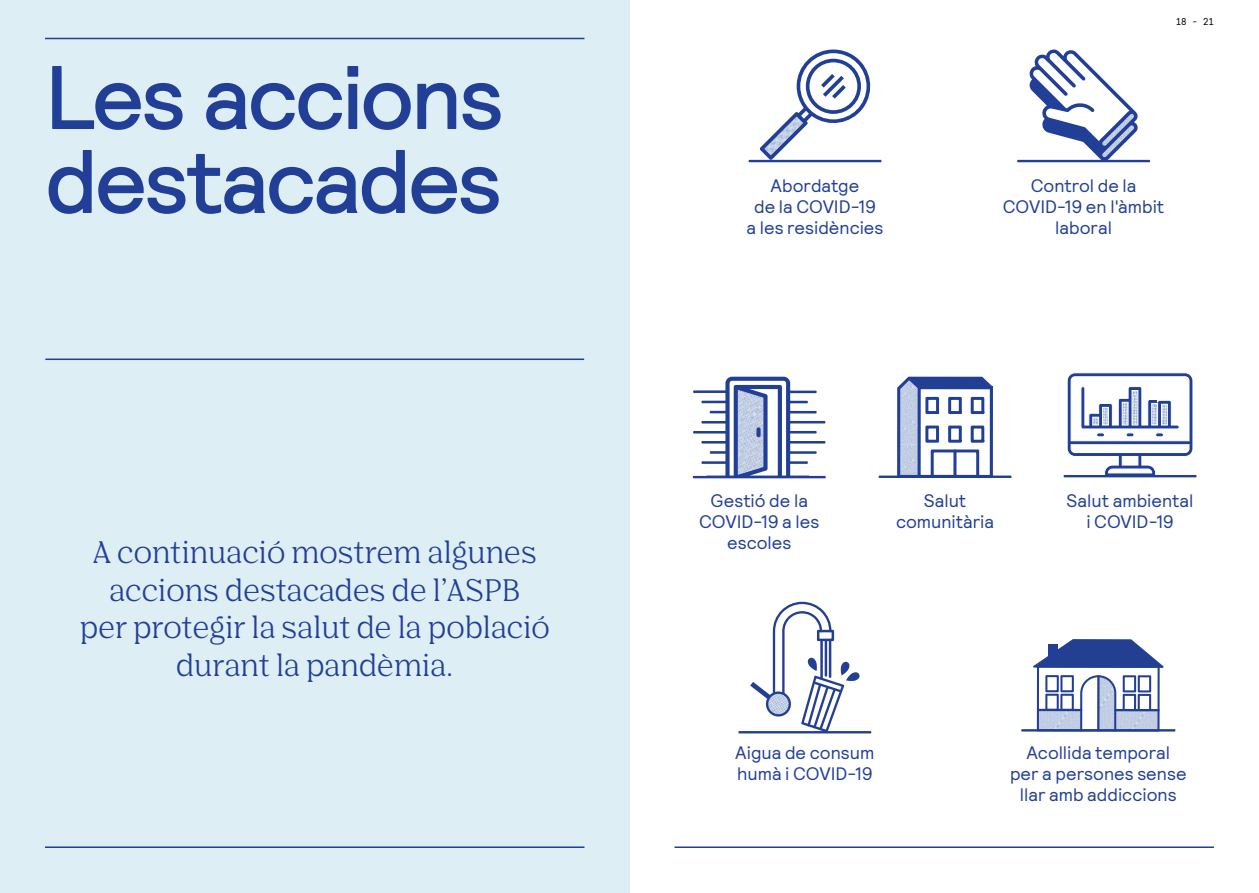
<style>
.page{position:relative;width:1259px;height:893px;background:#fff}
.page>*{position:absolute;margin:0;border:0;box-sizing:border-box;transform-origin:0 0}
.t1{font:500 90px/84px "Relative Pro";letter-spacing:-.035em;color:#223f97}
.t2{font:30px/37.5px "Nib Pro";color:#223f97;text-align:center}
.t3{font:18px/21px "Relative Pro";color:#223f97;text-align:center}
.t4{font:9.9px "Relative Mono Pro 11 Pitch";color:#000}
</style>
<div class="page">
<div style="left:0;top:0;width:629px;height:893px;background:#ddeef4"></div>
<hr style="left:45px;top:846px;width:539px;height:2px;background:#223f97">
<hr style="left:674px;top:846px;width:540px;height:2px;background:#223f97">
<hr style="left:45px;top:359px;width:539px;height:1px;background:#223f97">
<hr style="left:45px;top:38px;width:539px;height:1px;background:#223f97">
<svg style="left:748px;top:49px;width:133px;height:113px"></svg>
<svg style="left:1017px;top:49px;width:133px;height:113px"></svg>
<svg style="left:693px;top:377px;width:132px;height:101px"></svg>
<hr style="left:789px;top:461px;width:19px;height:3px;background:#233f91">
<hr style="left:701px;top:441px;width:27px;height:3px;background:#233f91">
<hr style="left:789px;top:411px;width:27px;height:2px;background:#233f91">
<hr style="left:701px;top:421px;width:27px;height:2px;background:#233f91">
<hr style="left:789px;top:431px;width:27px;height:2px;background:#233f91">
<hr style="left:789px;top:441px;width:36px;height:3px;background:#233f91">
<svg style="left:878px;top:376px;width:133px;height:102px"></svg>
<svg style="left:1063px;top:372px;width:133px;height:105px"></svg>
<svg style="left:1021px;top:639px;width:154px;height:92px"></svg>
<svg style="left:738px;top:602px;width:133px;height:131px"></svg>
<h1 class="t1" style="left:45px;top:57px;width:460px">Les accions destacades</h1>
<h2 class="t2" style="left:80px;top:533px;width:471px">A continuació mostrem algunes accions destacades de l’ASPB<br>per protegir la salut de la població durant la pandèmia.</h2>
<p class="t4" style="left:1175px;top:16px;width:40px">18 - 21</p>
<p class="t3" style="left:746px;top:175px;width:138px">Abordatge<br>de la COVID-19<br>a les residències</p>
<p class="t3" style="left:1003px;top:175px;width:163px">Control de la<br>COVID-19 en l'àmbit laboral</p>
<p class="t3" style="left:699px;top:490px;width:122px">Gestió de la<br>COVID-19 a les escoles</p>
<p class="t3" style="left:896px;top:490px;width:100px">Salut comunitària</p>
<p class="t3" style="left:1066px;top:490px;width:128px">Salut ambiental i COVID-19</p>
<p class="t3" style="left:735px;top:742px;width:141px;text-align:left">Aigua de consum humà i COVID-19</p>
<p class="t3" style="left:1010px;top:742px;width:178px">Acollida temporal per a persones sense llar amb addiccions</p>
</div>
